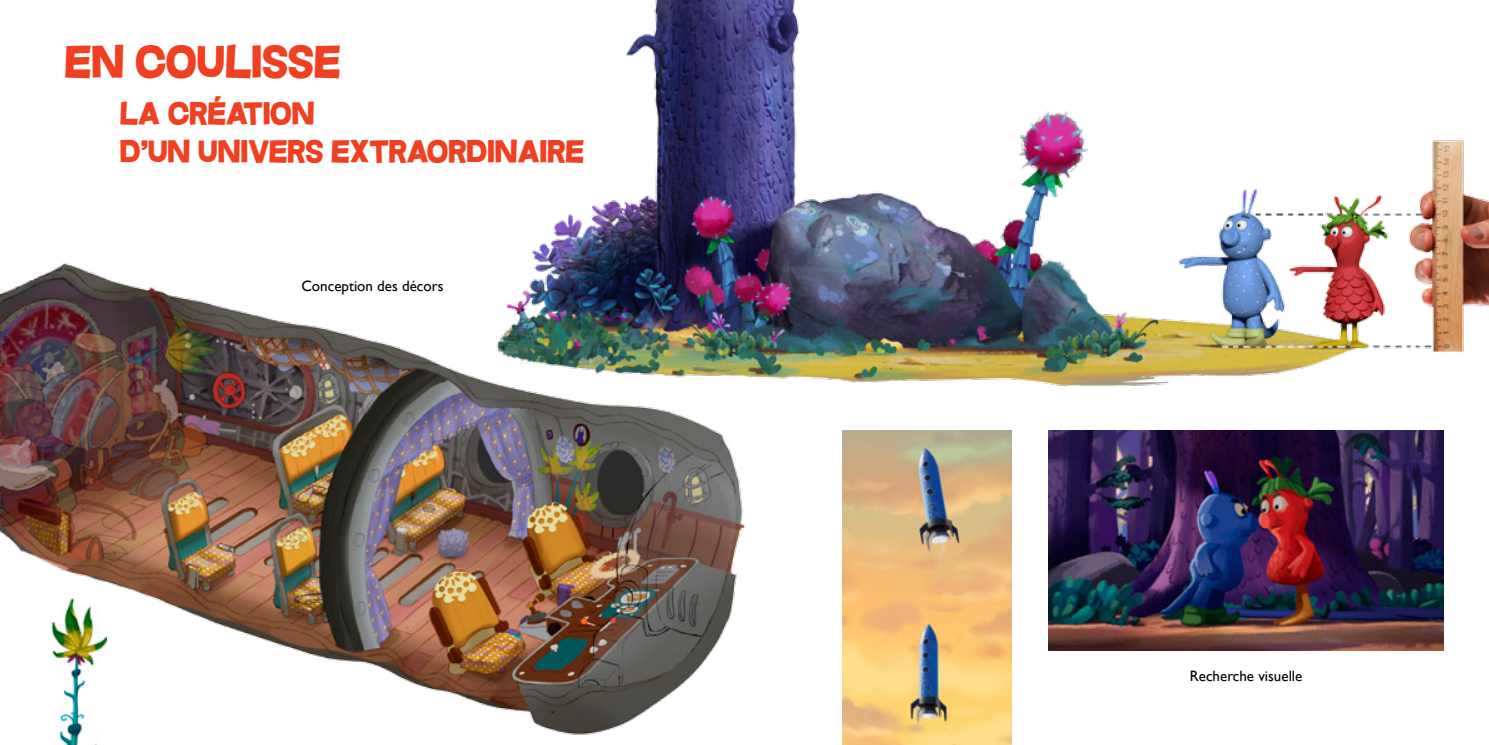
<style>
.page{position:relative;width:1489px;height:745px;background:#fff}
.page>*{position:absolute;margin:0;border:0;box-sizing:border-box;transform-origin:0 0}
.t1{font:45px "Questrian";color:#f03f21}
.t2{font:31.25px/37.5px "Questrian";color:#f03f21}
.t3{font:15px "Gill Sans";color:#000}
</style>
<div class="page">
<img style="left:842px;top:430px;width:169px;height:314px">
<img style="left:0;top:263px;width:746px;height:472px">
<img style="left:1048px;top:430px;width:395px;height:220px">
<img style="left:51px;top:596px;width:55px;height:148px">
<img style="left:479px;top:0;width:1009px;height:395px">
<h1 class="t1" style="left:66px;top:35px;width:277px">EN COULISSE</h1>
<h2 class="t2" style="left:120px;top:95px;width:465px">LA CRÉATION<br>D’UN UNIVERS EXTRAORDINAIRE</h2>
<p class="t3" style="left:301px;top:276px;width:144px">Conception des décors</p>
<p class="t3" style="left:1189px;top:666px;width:114px">Recherche visuelle</p>
</div>
